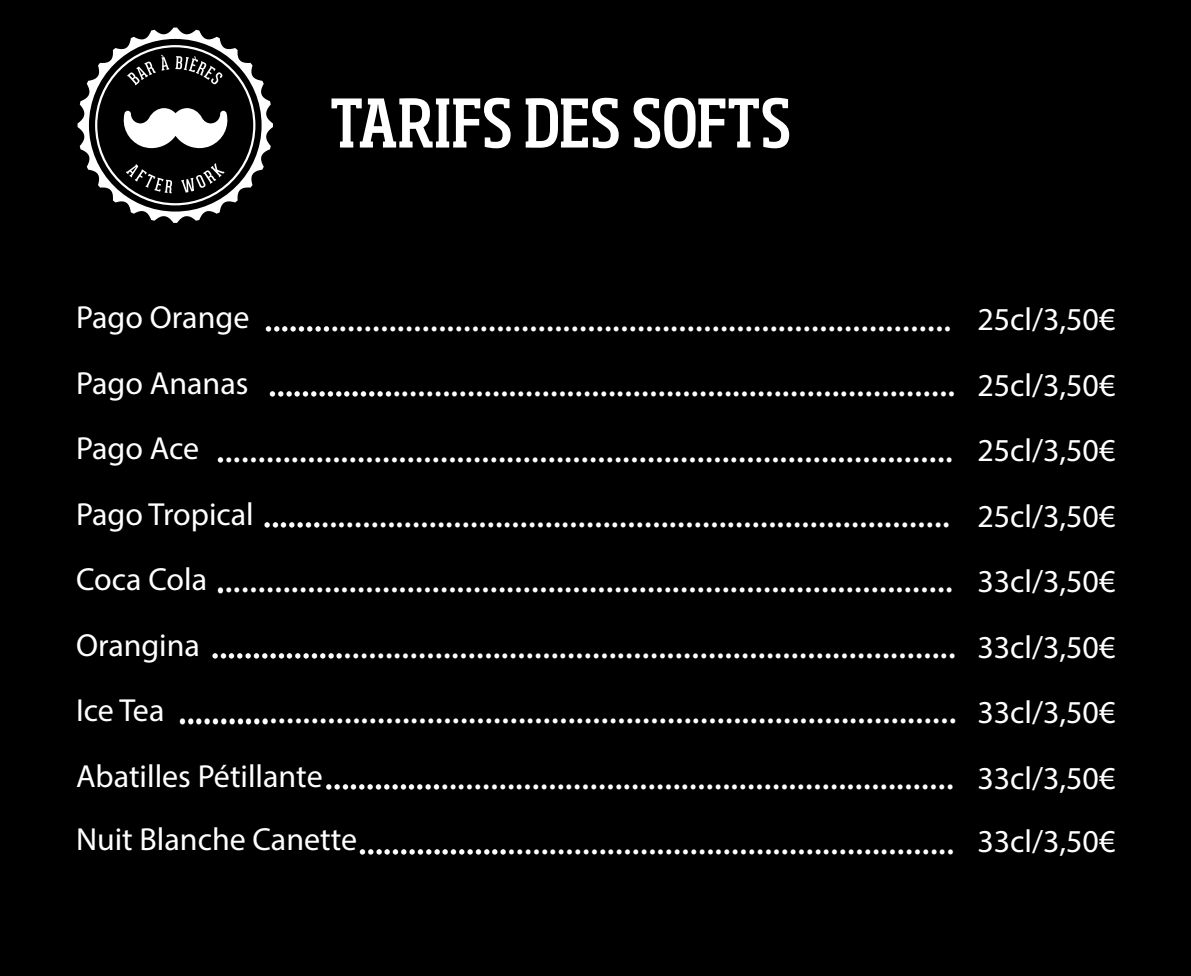
<style>
.page{position:relative;width:1191px;height:976px;background:#000001}
.page>*{position:absolute;margin:0;border:0;box-sizing:border-box;transform-origin:0 0}
.t1{font:500 condensed 66px "Soho Std";color:#fff}
.t2{font:40px "Myriad Pro";color:#fff}
.t3{font:32px "Myriad Pro";color:#fff}
.s1{font-size:32px}
</style>
<div class="page">
<svg style="left:78px;top:28px;width:195px;height:195px"></svg>
<h1 class="t1" style="left:330px;top:82px;width:463px">TARIFS DES SOFTS</h1>
<p class="t3" style="left:76px;top:298px;width:175px">Pago Orange</p>
<p class="t3" style="left:76px;top:363px;width:174px">Pago Ananas</p>
<p class="t2" style="left:264px;top:293px;width:689px">...................................................................................</p>
<p class="t2" style="left:268px;top:358px;width:689px">...................................................................................</p>
<p class="t2" style="left:76px;top:423px;width:878px"><span class="s1">Pago Ace</span> ........................................................................................</p>
<p class="t2" style="left:216px;top:424px;width:10px">.</p>
<p class="t3" style="left:76px;top:494px;width:179px">Pago Tropical</p>
<p class="t2" style="left:263px;top:489px;width:689px">...................................................................................</p>
<p class="t2" style="left:76px;top:554px;width:878px"><span class="s1">Coca Cola</span> ........................................................................................</p>
<p class="t2" style="left:216px;top:554px;width:10px">.</p>
<p class="t3" style="left:76px;top:625px;width:125px">Orangina</p>
<p class="t2" style="left:211px;top:620px;width:747px">..........................................................................................</p>
<p class="t3" style="left:76px;top:691px;width:90px">Ice Tea</p>
<p class="t2" style="left:178px;top:685px;width:780px">..............................................................................................</p>
<p class="t3" style="left:76px;top:756px;width:248px">Abatilles Pétillante</p>
<p class="t2" style="left:324px;top:751px;width:631px">............................................................................</p>
<p class="t3" style="left:76px;top:819px;width:283px">Nuit Blanche Canette</p>
<p class="t2" style="left:358px;top:816px;width:598px">........................................................................</p>
<p class="t3" style="left:977px;top:300px;width:139px">25cl/3,50€</p>
<p class="t3" style="left:977px;top:365px;width:139px">25cl/3,50€</p>
<p class="t3" style="left:977px;top:431px;width:139px">25cl/3,50€</p>
<p class="t3" style="left:977px;top:496px;width:139px">25cl/3,50€</p>
<p class="t3" style="left:977px;top:562px;width:139px">33cl/3,50€</p>
<p class="t3" style="left:977px;top:627px;width:139px">33cl/3,50€</p>
<p class="t3" style="left:977px;top:693px;width:139px">33cl/3,50€</p>
<p class="t3" style="left:977px;top:758px;width:139px">33cl/3,50€</p>
<p class="t3" style="left:977px;top:821px;width:139px">33cl/3,50€</p>
</div>
